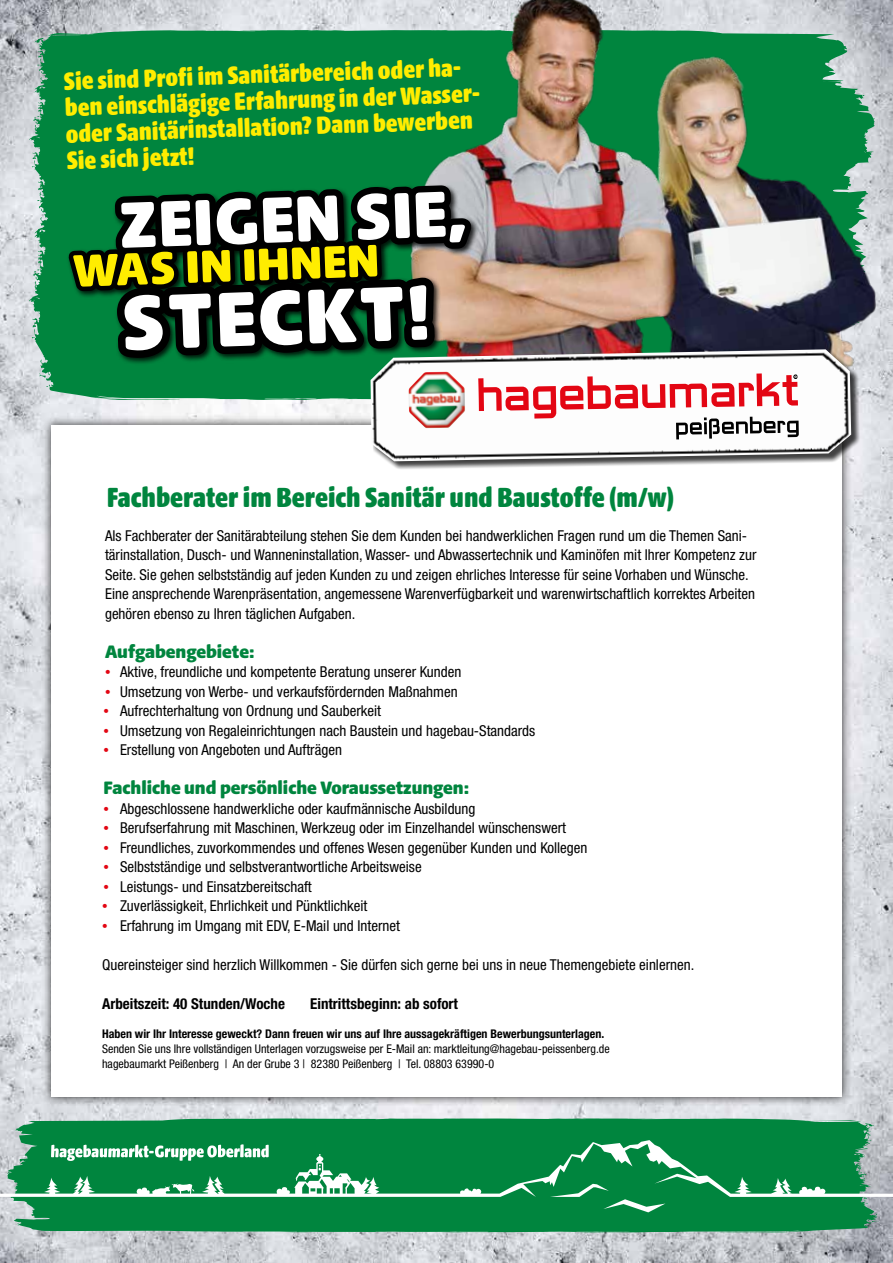
<style>
.page{position:relative;width:893px;height:1263px;background:#fff}
.page>*{position:absolute;margin:0;border:0;box-sizing:border-box;transform-origin:0 0}
.t1{font:84px "Hagebau Beta Outline";color:#fff}
.t2{font:70.5px "Hagebau Beta Outline";color:#fff}
.t3{font:49.5px "Hagebau Beta Outline";color:#ffed00}
.t4{font:30px "Hagebau Beta Condensed";color:#00853e}
.t5{font:27px/26.4px "Hagebau Beta Condensed";color:#ffed00}
.t6{font:19.5px "Hagebau Beta Text";color:#00853e}
.t7{font:condensed 15px/19.5px "Helvetica Neue LT Pro";color:#000}
.t8{font:700 condensed 15px "Helvetica Neue LT Pro";color:#000}
.t9{font:condensed 12px/15px "Helvetica Neue LT Pro";color:#000}
.t10{font:700 condensed 12px "Helvetica Neue LT Pro";color:#000}
.s1{font-family:"Myriad Pro";font-stretch:normal;font-size:19.5px;color:#e30613}
</style>
<div class="page">
<img style="left:0;top:0;width:893px;height:1263px">
<svg style="left:5px;top:1118px;width:875px;height:114px;background:#0e8a48"></svg>
<svg style="left:29px;top:30px;width:35px;height:370px;background:#47a073"></svg>
<div style="left:41px;top:415px;width:811px;height:692px;background:#000;opacity:.75"></div>
<div style="left:51px;top:425px;width:791px;height:672px;background:#fff"></div>
<svg style="left:0;top:1140px;width:893px;height:57px;background:#2c985f"></svg>
<svg style="left:550px;top:1184px;width:115px;height:28px;background:#1d9253"></svg>
<svg style="left:295px;top:1154px;width:56px;height:29px"></svg>
<svg style="left:51px;top:1144px;width:218px;height:17px"></svg>
<img style="left:799px;top:0;width:94px;height:410px">
<svg style="left:799px;top:350px;width:66px;height:125px"></svg>
<img style="left:799px;top:349px;width:52px;height:112px">
<svg style="left:110px;top:1097px;width:67px;height:69px;background:#5daa83"></svg>
<img style="left:64px;top:0;width:735px;height:469px">
<h3 class="t5" style="left:64px;top:69px;width:422px;rotate:-2deg">Sie sind Profi im Sanitärbereich oder ha&shy;ben einschlägige Erfahrung in der Wasser&shy;oder Sanitärinstallation? Dann bewerben Sie sich jetzt!</h3>
<h2 class="t2" style="left:117px;top:189px;width:350px;rotate:-2deg">ZEIGEN SIE,</h2>
<h3 class="t3" style="left:71px;top:245px;width:309px;rotate:-2deg">WAS IN IHNEN</h3>
<h1 class="t1" style="left:120px;top:279px;width:310px;rotate:-2deg">STECKT!</h1>
<h3 class="t4" style="left:107px;top:482px;width:569px">Fachberater im Bereich Sanitär und Baustoffe (m/w)</h3>
<p class="t7" style="left:105px;top:526px;width:653px">Als Fachberater der Sanitärabteilung stehen Sie dem Kunden bei handwerklichen Fragen rund um die Themen Sani&shy;tärinstallation, Dusch- und Wanneninstallation, Wasser- und Abwassertechnik und Kaminöfen mit Ihrer Kompetenz zur Seite. Sie gehen selbstständig auf jeden Kunden zu und zeigen ehrliches Interesse für seine Vorhaben und Wünsche.<br>Eine ansprechende Warenpräsentation, angemessene Warenverfügbarkeit und warenwirtschaftlich korrektes Arbeiten gehören ebenso zu Ihren täglichen Aufgaben.</p>
<h3 class="t6" style="left:105px;top:642px;width:151px">Aufgabengebiete:</h3>
<p class="t7" style="left:105px;top:662px;width:358px"><span class="s1">•</span> Aktive, freundliche und kompetente Beratung unserer Kunden</p>
<p class="t7" style="left:105px;top:682px;width:354px"><span class="s1">•</span> Umsetzung von Werbe- und verkaufsfördernden Maßnahmen</p>
<p class="t7" style="left:104px;top:701px;width:279px"><span class="s1">•</span> Aufrechterhaltung von Ordnung und Sauberkeit</p>
<p class="t7" style="left:104px;top:721px;width:433px"><span class="s1">•</span> Umsetzung von Regaleinrichtungen nach Baustein und hagebau-Standards</p>
<p class="t7" style="left:104px;top:740px;width:240px"><span class="s1">•</span> Erstellung von Angeboten und Aufträgen</p>
<h3 class="t6" style="left:104px;top:778px;width:367px">Fachliche und persönliche Voraussetzungen:</h3>
<p class="t7" style="left:104px;top:799px;width:373px"><span class="s1">•</span> Abgeschlossene handwerkliche oder kaufmännische Ausbildung</p>
<p class="t7" style="left:104px;top:818px;width:464px"><span class="s1">•</span> Berufserfahrung mit Maschinen, Werkzeug oder im Einzelhandel wünschenswert</p>
<p class="t7" style="left:104px;top:838px;width:485px"><span class="s1">•</span> Freundliches, zuvorkommendes und offenes Wesen gegenüber Kunden und Kollegen</p>
<p class="t7" style="left:104px;top:857px;width:320px"><span class="s1">•</span> Selbstständige und selbstverantwortliche Arbeitsweise</p>
<p class="t7" style="left:104px;top:877px;width:210px"><span class="s1">•</span> Leistungs- und Einsatzbereitschaft</p>
<p class="t7" style="left:102px;top:896px;width:267px"><span class="s1">•</span> Zuverlässigkeit, Ehrlichkeit und Pünktlichkeit</p>
<p class="t7" style="left:102px;top:916px;width:299px"><span class="s1">•</span> Erfahrung im Umgang mit EDV, E-Mail und Internet</p>
<p class="t7" style="left:102px;top:955px;width:594px">Quereinsteiger sind herzlich Willkommen - Sie dürfen sich gerne bei uns in neue Themengebiete einlernen.</p>
<p class="t8" style="left:102px;top:994px;width:184px">Arbeitszeit: 40 Stunden/Woche</p>
<p class="t8" style="left:310px;top:994px;width:149px">Eintrittsbeginn: ab sofort</p>
<p class="t10" style="left:102px;top:1026px;width:504px">Haben wir Ihr Interesse geweckt? Dann freuen wir uns auf Ihre aussagekräftigen Bewerbungsunterlagen.</p>
<p class="t9" style="left:102px;top:1041px;width:509px">Senden Sie uns Ihre vollständigen Unterlagen vorzugsweise per E-Mail an: marktleitung@hagebau-peissenberg.de hagebaumarkt Peißenberg | An der Grube 3 | 82380 Peißenberg | Tel. 08803 63990-0</p>
</div>
